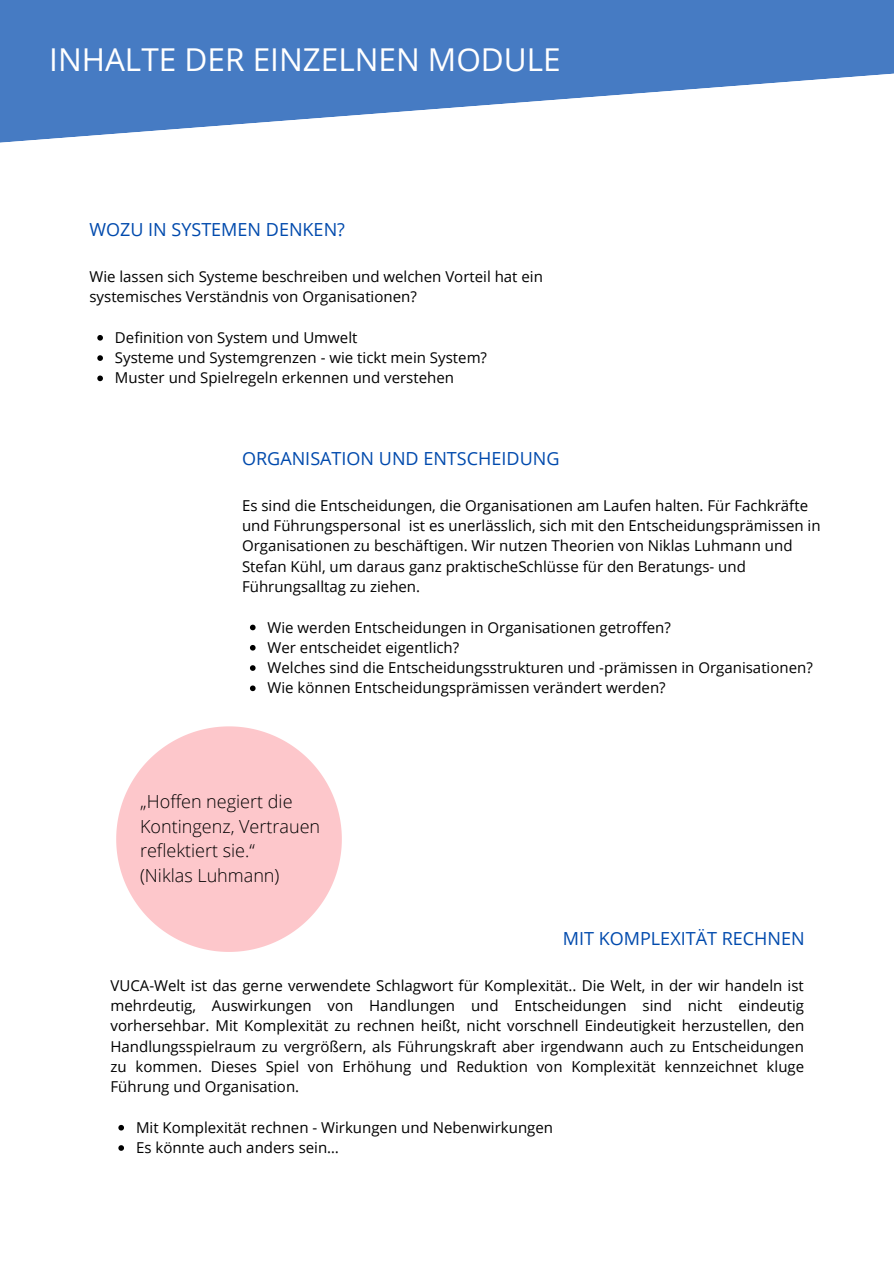
<style>
.page{position:relative;width:894px;height:1264px;background:#fff}
.page>*{position:absolute;margin:0;border:0;box-sizing:border-box;transform-origin:0 0}
.t1{font:31.5px "Open Sans";color:#fff}
.t2{font:18px "Open Sans";color:#004aad}
.t3{font:300 18px/24.8px "Open Sans";color:#000}
.t4{font:15px/20.2px "Open Sans";color:#000}
</style>
<div class="page">
<svg style="left:0;top:0;width:893px;height:143px;fill:#467bc3"></svg>
<svg style="left:116px;top:726px;width:226px;height:225px;fill:#fdc7cb"></svg>
<svg style="left:250px;top:624px;width:5px;height:6px"></svg>
<svg style="left:250px;top:645px;width:5px;height:5px"></svg>
<svg style="left:250px;top:665px;width:5px;height:6px"></svg>
<svg style="left:250px;top:685px;width:5px;height:6px"></svg>
<svg style="left:118px;top:1124px;width:6px;height:6px"></svg>
<svg style="left:118px;top:1145px;width:6px;height:5px"></svg>
<svg style="left:97px;top:335px;width:6px;height:5px"></svg>
<svg style="left:97px;top:355px;width:6px;height:6px"></svg>
<svg style="left:97px;top:375px;width:6px;height:6px"></svg>
<h1 class="t1" style="left:49px;top:37px;width:513px">INHALTE DER EINZELNEN MODULE</h1>
<p class="t2" style="left:89px;top:217px;width:257px">WOZU IN SYSTEMEN DENKEN?</p>
<p class="t4" style="left:89px;top:266px;width:455px">Wie lassen sich Systeme beschreiben und welchen Vorteil hat ein systemisches Verständnis von Organisationen?</p>
<p class="t4" style="left:115px;top:327px;width:373px">Definition von System und Umwelt<br>Systeme und Systemgrenzen - wie tickt mein System?<br>Muster und Spielregeln erkennen und verstehen</p>
<p class="t2" style="left:242px;top:445px;width:319px">ORGANISATION UND ENTSCHEIDUNG</p>
<p class="t4" style="left:242px;top:495px;width:580px">Es sind die Entscheidungen, die Organisationen am Laufen halten. Für Fachkräfte und Führungspersonal ist es unerlässlich, sich mit den Entscheidungsprämissen in Organisationen zu beschäftigen. Wir nutzen Theorien von Niklas Luhmann und Stefan Kühl, um daraus ganz praktischeSchlüsse für den Beratungs- und Führungsalltag zu ziehen.</p>
<p class="t4" style="left:267px;top:616px;width:546px">Wie werden Entscheidungen in Organisationen getroffen?<br>Wer entscheidet eigentlich?<br>Welches sind die Entscheidungsstrukturen und -prämissen in Organisationen?<br>Wie können Entscheidungsprämissen verändert werden?</p>
<p class="t3" style="left:140px;top:788px;width:181px">„Hoffen negiert die<br>Kontingenz, Vertrauen reflektiert sie.“<br>(Niklas Luhmann)</p>
<p class="t2" style="left:562px;top:925px;width:243px">MIT KOMPLEXITÄT RECHNEN</p>
<p class="t4" style="left:110px;top:974px;width:695px;text-align:justify">VUCA-Welt ist das gerne verwendete Schlagwort für Komplexität.. Die Welt, in der wir handeln ist mehrdeutig, Auswirkungen von Handlungen und Entscheidungen sind nicht eindeutig vorhersehbar. Mit Komplexität zu rechnen heißt, nicht vorschnell Eindeutigkeit herzustellen, den Handlungsspielraum zu vergrößern, als Führungskraft aber irgendwann auch zu Entscheidungen zu kommen. Dieses Spiel von Erhöhung und Reduktion von Komplexität kennzeichnet kluge Führung und Organisation.</p>
<p class="t4" style="left:136px;top:1116px;width:418px">Mit Komplexität rechnen - Wirkungen und Nebenwirkungen<br>Es könnte auch anders sein…</p>
</div>
